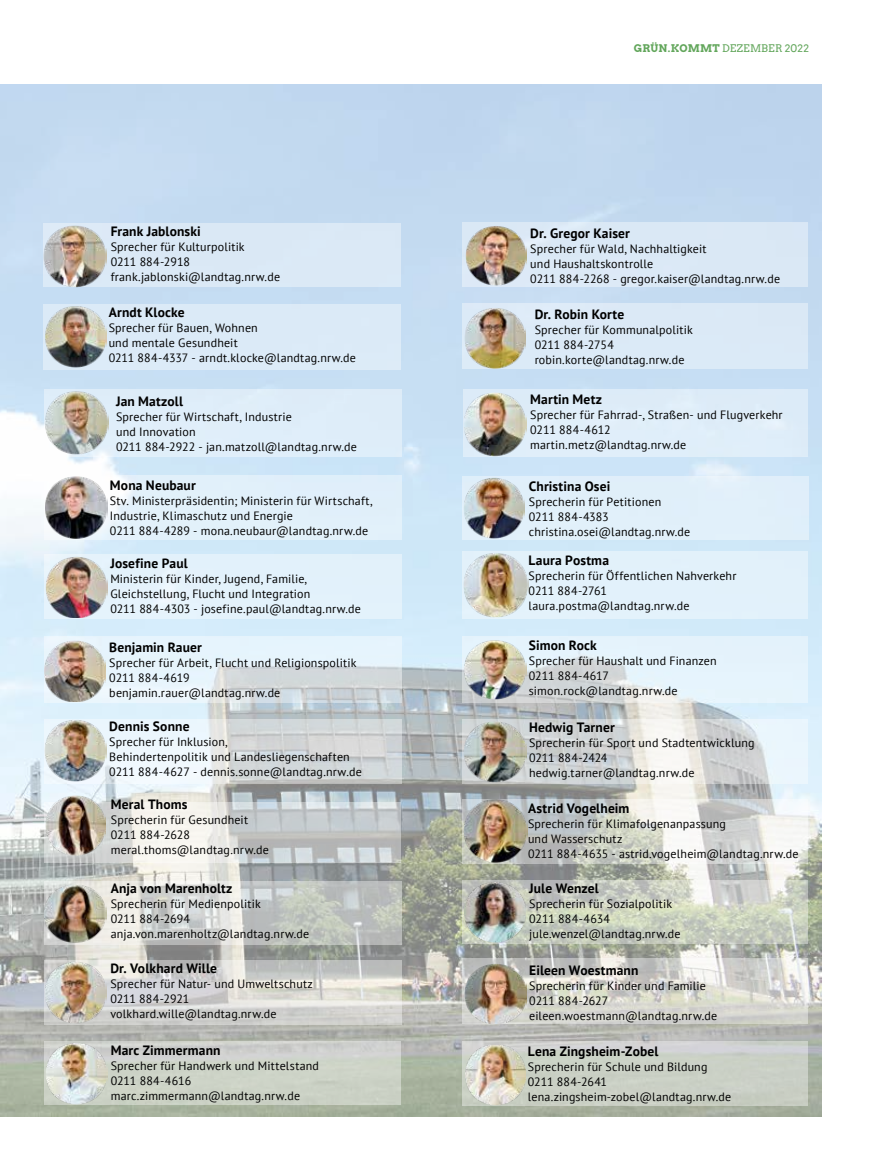
<style>
.page{position:relative;width:872px;height:1149px;background:#fff}
.page>*{position:absolute;margin:0;border:0;box-sizing:border-box;transform-origin:0 0}
.t1{font:700 13.5px "PT Sans";letter-spacing:.01em;color:#000}
.t2{font:12px/15px "PT Sans";letter-spacing:.015em;color:#000}
.t3{font:10.5px "Arvo";letter-spacing:.01em;color:#62a65b}
.s1{font-family:"Arvo Gruen"}
</style>
<div class="page">
<img style="left:0;top:84px;width:821px;height:1032px">
<svg style="left:462px;top:798px;width:346px;height:64px"></svg>
<svg style="left:44px;top:718px;width:357px;height:64px"></svg>
<svg style="left:44px;top:960px;width:357px;height:64px"></svg>
<svg style="left:462px;top:880px;width:346px;height:63px"></svg>
<svg style="left:462px;top:958px;width:346px;height:65px"></svg>
<div style="left:43px;top:223px;width:358px;height:63px;background:#dbe9f6"></div>
<div style="left:44px;top:304px;width:357px;height:65px;background:#dbeaf7"></div>
<div style="left:44px;top:389px;width:357px;height:67px;background:#dfeef9"></div>
<div style="left:462px;top:304px;width:346px;height:65px;background:#dbeaf7"></div>
<div style="left:44px;top:475px;width:357px;height:65px;background:#e1f0fa"></div>
<div style="left:463px;top:389px;width:345px;height:68px;background:#dfeef9"></div>
<div style="left:462px;top:475px;width:346px;height:64px;background:#e1effa"></div>
<div style="left:462px;top:551px;width:346px;height:67px;background:#e2f1fb"></div>
<svg style="left:462px;top:636px;width:346px;height:66px;fill:#e5f3fb"></svg>
<svg style="left:463px;top:718px;width:345px;height:64px"></svg>
<svg style="left:44px;top:802px;width:357px;height:60px"></svg>
<svg style="left:44px;top:880px;width:357px;height:64px"></svg>
<div style="left:44px;top:1041px;width:357px;height:63px;background:#ccd2c7"></div>
<div style="left:462px;top:1041px;width:346px;height:64px;background:linear-gradient(to bottom,#cfd3cf,#c7cec0)"></div>
<img style="left:464px;top:963px;width:62px;height:60px">
<img style="left:45px;top:795px;width:61px;height:60px">
<img style="left:44px;top:225px;width:62px;height:62px">
<img style="left:464px;top:1043px;width:61px;height:62px">
<img style="left:464px;top:477px;width:60px;height:62px">
<img style="left:44px;top:884px;width:62px;height:59px">
<img style="left:465px;top:308px;width:61px;height:60px">
<img style="left:463px;top:639px;width:63px;height:60px">
<img style="left:45px;top:961px;width:62px;height:62px">
<img style="left:464px;top:393px;width:63px;height:63px">
<img style="left:464px;top:553px;width:64px;height:64px">
<img style="left:45px;top:306px;width:61px;height:61px">
<img style="left:45px;top:391px;width:63px;height:63px">
<img style="left:463px;top:720px;width:63px;height:61px">
<img style="left:464px;top:798px;width:64px;height:64px">
<img style="left:45px;top:1042px;width:63px;height:62px">
<img style="left:46px;top:476px;width:62px;height:62px">
<img style="left:464px;top:880px;width:64px;height:62px">
<img style="left:44px;top:719px;width:62px;height:62px">
<svg style="left:44px;top:636px;width:357px;height:66px;fill:#e6f4fc"></svg>
<img style="left:45px;top:640px;width:61px;height:61px">
<div style="left:44px;top:554px;width:357px;height:64px;background:#e3f2fb"></div>
<div style="left:462px;top:223px;width:346px;height:64px;background:#dae8f5"></div>
<img style="left:46px;top:555px;width:61px;height:62px">
<img style="left:465px;top:226px;width:61px;height:60px">
<p class="t1" style="left:111px;top:223px;width:92px">Frank Jablonski</p>
<p class="t2" style="left:111px;top:239px;width:171px">Sprecher für Kulturpolitik<br>0211 884-2918 frank.jablonski@landtag.nrw.de</p>
<p class="t1" style="left:109px;top:303px;width:77px">Arndt Klocke</p>
<p class="t2" style="left:109px;top:320px;width:249px">Sprecher für Bauen, Wohnen<br>und mentale Gesundheit<br>0211 884-4337 - arndt.klocke@landtag.nrw.de</p>
<p class="t1" style="left:116px;top:392px;width:68px">Jan Matzoll</p>
<p class="t2" style="left:116px;top:409px;width:242px">Sprecher für Wirtschaft, Industrie<br>und Innovation<br>0211 884-2922 - jan.matzoll@landtag.nrw.de</p>
<p class="t1" style="left:110px;top:476px;width:87px">Mona Neubaur</p>
<p class="t2" style="left:110px;top:493px;width:264px">Stv. Ministerpräsidentin; Ministerin für Wirtschaft,<br>Industrie, Klimaschutz und Energie<br>0211 884-4289 - mona.neubaur@landtag.nrw.de</p>
<p class="t1" style="left:110px;top:554px;width:79px">Josefine Paul</p>
<p class="t2" style="left:110px;top:571px;width:252px">Ministerin für Kinder, Jugend, Familie,<br>Gleichstellung, Flucht und Integration<br>0211 884-4303 - josefine.paul@landtag.nrw.de</p>
<p class="t1" style="left:109px;top:638px;width:94px">Benjamin Rauer</p>
<p class="t2" style="left:109px;top:654px;width:249px">Sprecher für Arbeit, Flucht und Religionspolitik<br>0211 884-4619 benjamin.rauer@landtag.nrw.de</p>
<p class="t1" style="left:109px;top:717px;width:82px">Dennis Sonne</p>
<p class="t2" style="left:109px;top:733px;width:254px">Sprecher für Inklusion,<br>Behindertenpolitik und Landesliegenschaften<br>0211 884-4627 - dennis.sonne@landtag.nrw.de</p>
<p class="t1" style="left:111px;top:795px;width:78px">Meral Thoms</p>
<p class="t2" style="left:111px;top:811px;width:159px">Sprecherin für Gesundheit<br>0211 884-2628 meral.thoms@landtag.nrw.de</p>
<p class="t1" style="left:111px;top:879px;width:123px">Anja von Marenholtz</p>
<p class="t2" style="left:111px;top:896px;width:200px">Sprecherin für Medienpolitik<br>0211 884-2694 anja.von.marenholtz@landtag.nrw.de</p>
<p class="t1" style="left:110px;top:958px;width:108px">Dr. Volkhard Wille</p>
<p class="t2" style="left:110px;top:975px;width:204px">Sprecher für Natur- und Umweltschutz<br>0211 884-2921 volkhard.wille@landtag.nrw.de</p>
<p class="t1" style="left:111px;top:1040px;width:111px">Marc Zimmermann</p>
<p class="t2" style="left:111px;top:1057px;width:210px">Sprecher für Handwerk und Mittelstand<br>0211 884-4616 marc.zimmermann@landtag.nrw.de</p>
<p class="t3" style="left:634px;top:41px;width:176px"><span class="s1">GRÜN.KOMMT</span> DEZEMBER 2022</p>
<p class="t1" style="left:530px;top:224px;width:101px">Dr. Gregor Kaiser</p>
<p class="t2" style="left:530px;top:241px;width:251px">Sprecher für Wald, Nachhaltigkeit<br>und Haushaltskontrolle<br>0211 884-2268 - gregor.kaiser@landtag.nrw.de</p>
<p class="t1" style="left:534px;top:305px;width:91px">Dr. Robin Korte</p>
<p class="t2" style="left:534px;top:322px;width:160px">Sprecher für Kommunalpolitik<br>0211 884-2754 robin.korte@landtag.nrw.de</p>
<p class="t1" style="left:530px;top:390px;width:73px">Martin Metz</p>
<p class="t2" style="left:530px;top:407px;width:254px">Sprecher für Fahrrad-, Straßen- und Flugverkehr<br>0211 884-4612<br>martin.metz@landtag.nrw.de</p>
<p class="t1" style="left:529px;top:477px;width:83px">Christina Osei</p>
<p class="t2" style="left:529px;top:494px;width:163px">Sprecherin für Petitionen<br>0211 884-4383 christina.osei@landtag.nrw.de</p>
<p class="t1" style="left:528px;top:551px;width:82px">Laura Postma</p>
<p class="t2" style="left:528px;top:568px;width:209px">Sprecherin für Öffentlichen Nahverkehr<br>0211 884-2761 laura.postma@landtag.nrw.de</p>
<p class="t1" style="left:529px;top:636px;width:70px">Simon Rock</p>
<p class="t2" style="left:529px;top:652px;width:189px">Sprecher für Haushalt und Finanzen<br>0211 884-4617 simon.rock@landtag.nrw.de</p>
<p class="t1" style="left:529px;top:718px;width:87px">Hedwig Tarner</p>
<p class="t2" style="left:529px;top:735px;width:227px">Sprecherin für Sport und Stadtentwicklung<br>0211 884-2424 hedwig.tarner@landtag.nrw.de</p>
<p class="t1" style="left:528px;top:798px;width:103px">Astrid Vogelheim</p>
<p class="t2" style="left:528px;top:815px;width:272px">Sprecherin für Klimafolgenanpassung<br>und Wasserschutz<br>0211 884-4635 - astrid.vogelheim@landtag.nrw.de</p>
<p class="t1" style="left:529px;top:879px;width:71px">Jule Wenzel</p>
<p class="t2" style="left:529px;top:896px;width:153px">Sprecherin für Sozialpolitik<br>0211 884-4634 jule.wenzel@landtag.nrw.de</p>
<p class="t1" style="left:529px;top:960px;width:111px">Eileen Woestmann</p>
<p class="t2" style="left:529px;top:977px;width:189px">Sprecherin für Kinder und Familie<br>0211 884-2627 eileen.woestmann@landtag.nrw.de</p>
<p class="t1" style="left:528px;top:1041px;width:132px">Lena Zingsheim-Zobel</p>
<p class="t2" style="left:528px;top:1058px;width:205px">Sprecherin für Schule und Bildung<br>0211 884-2641 lena.zingsheim-zobel@landtag.nrw.de</p>
</div>
